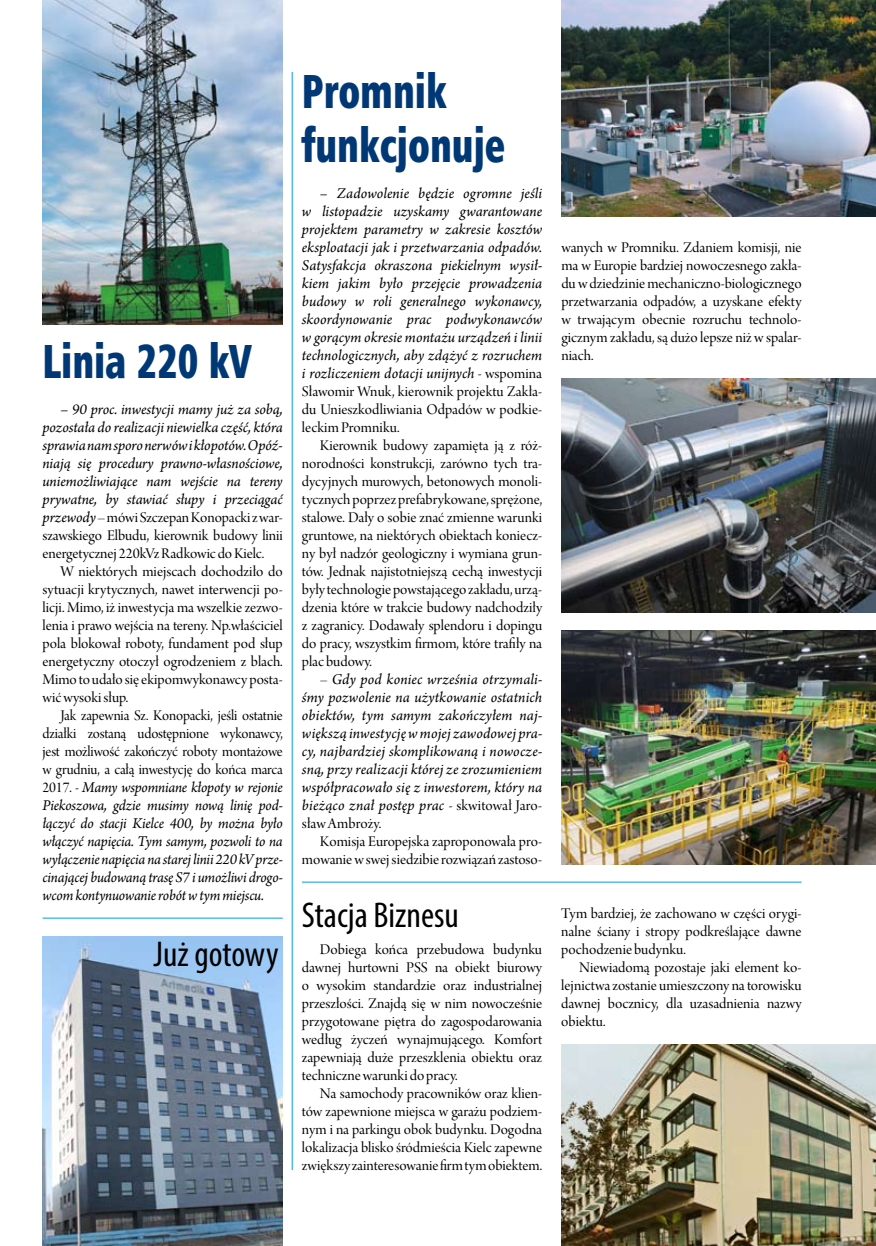
<style>
.page{position:relative;width:876px;height:1246px;background:#fff}
.page>*{position:absolute;margin:0;border:0;box-sizing:border-box;transform-origin:0 0}
.t1{font:48px/54px "Humnst 777 X Blk Cn EU";color:#003876;scale:.8 1}
.t2{font:condensed 36px "Myriad Pro";color:#000}
.t3{font:15.75px/18px "Arno Pro Display";color:#000;text-align:justify}
.t4{font:italic 15.75px/18px "Arno Pro";letter-spacing:-.005em;color:#000;text-align:justify}
.s1{font-family:"Arno Pro";font-style:italic}
.s2{font-family:"Arno Pro Display";font-style:normal}
</style>
<div class="page">
<img style="left:561px;top:1044px;width:315px;height:202px">
<hr style="left:302px;top:882px;width:499px;height:1px;background:#009ee3">
<hr style="left:292px;top:72px;width:1px;height:1098px;background:#009ee3">
<img style="left:43px;top:0;width:240px;height:324px">
<img style="left:561px;top:0;width:315px;height:216px">
<img style="left:561px;top:630px;width:315px;height:234px">
<img style="left:561px;top:378px;width:315px;height:234px">
<img style="left:43px;top:936px;width:240px;height:310px">
<hr style="left:43px;top:918px;width:240px;height:1px;background:#009ee3">
<h1 class="t1" style="left:43px;top:334px;width:263px">Linia 220 kV</h1>
<p class="t4" style="left:43px;top:401px;width:242px;text-indent:18px">– 90 proc. inwestycji mamy już za sobą, pozostała do realizacji niewielka część, która sprawia nam sporo nerwów ikłopotów. Opóź&shy;niają się procedury prawno-własnościowe, uniemożliwiające nam wejście na tereny prywatne, by stawiać słupy i przeciągać</p>
<p class="t3" style="left:43px;top:509px;width:242px"><span class="s1">przewody</span> – mówi Szczepan Konopacki zwar&shy;szawskiego Elbudu, kierownik budowy linii energetycznej 220kVz Radkowic do Kielc.</p>
<p class="t3" style="left:43px;top:563px;width:242px;text-indent:18px">W niektórych miejscach dochodziło do sytuacji krytycznych, nawet interwencji po&shy;licji. Mimo, iż inwestycja ma wszelkie zezwo&shy;lenia i prawo wejścia na tereny. Np.właściciel pola blokował roboty, fundament pod słup energetyczny otoczył ogrodzeniem z blach.<br>Mimo to udało się ekipomwykonawcy posta&shy;wić wysoki słup.</p>
<p class="t3" style="left:43px;top:707px;width:242px;text-indent:18px">Jak zapewnia Sz. Konopacki, jeśli ostatnie działki zostaną udostępnione wykonawcy, jest możliwość zakończyć roboty montażowe w grudniu, a całą inwestycję do końca marca</p>
<p class="t4" style="left:43px;top:779px;width:242px"><span class="s2">2017. -</span> Mamy wspomniane kłopoty w rejonie Piekoszowa, gdzie musimy nową linię pod&shy;łączyć do stacji Kielce 400, by można było włączyć napięcia. Tym samym, pozwoli to na wyłączenie napięcia na starej linii 220 kV prze&shy;cinającej budowaną trasę S7 i umożliwi drogo&shy;wcom kontynuowanie robót wtym miejscu.</p>
<h2 class="t2" style="left:153px;top:932px;width:127px">Już gotowy</h2>
<h1 class="t1" style="left:302px;top:64px;width:256px">Promnik funkcjonuje</h1>
<p class="t4" style="left:302px;top:185px;width:242px;text-indent:18px">– Zadowolenie będzie ogromne jeśli w listopadzie uzyskamy gwarantowane projektem parametry w zakresie kosztów eksploatacji jak i przetwarzania odpadów.<br>Satysfakcja okraszona piekielnym wysił&shy;kiem jakim było przejęcie prowadzenia budowy w roli generalnego wykonawcy, skoordynowanie prac podwykonawców w gorącym okresie montażu urządzeń i linii technologicznych, aby zdążyć z rozruchem i rozliczeniem dotacji unijnych <span class="s2">- wspomina</span></p>
<p class="t3" style="left:302px;top:383px;width:242px">Sławomir Wnuk, kierownik projektu Zakła&shy;du Unieszkodliwiania Odpadów w podkie&shy;leckim Promniku.</p>
<p class="t3" style="left:302px;top:437px;width:242px;text-indent:18px">Kierownik budowy zapamięta ją z róż&shy;norodności konstrukcji, zarówno tych tra&shy;dycyjnych murowych, betonowych monoli&shy;tycznych poprzez prefabrykowane, sprężone, stalowe. Dały o sobie znać zmienne warunki gruntowe, na niektórych obiektach koniecz&shy;ny był nadzór geologiczny i wymiana grun&shy;tów. Jednak najistotniejszą cechą inwestycji były technologie powstającego zakładu, urzą&shy;dzenia które w trakcie budowy nadchodziły z zagranicy. Dodawały splendoru i dopingu do pracy, wszystkim firmom, które trafiły na plac budowy.</p>
<p class="t4" style="left:302px;top:671px;width:242px;text-indent:18px"><span class="s2">–</span> Gdy pod koniec września otrzymali&shy;śmy pozwolenie na użytkowanie ostatnich obiektów, tym samym zakończyłem naj&shy;większą inwestycję wmojej zawodowej pra&shy;cy, najbardziej skomplikowaną i nowocze&shy;sną, przy realizacji której ze zrozumieniem współpracowało się z inwestorem, który na bieżąco znał postęp prac <span class="s2">- skwitował Jaro-</span></p>
<p class="t3" style="left:302px;top:815px;width:81px">sław Ambroży.</p>
<p class="t3" style="left:320px;top:833px;width:224px">Komisja Europejska zaproponowała pro-</p>
<p class="t3" style="left:302px;top:851px;width:242px">mowanie wswej siedzibie rozwiązań zastoso-</p>
<h2 class="t2" style="left:302px;top:893px;width:158px">Stacja Biznesu</h2>
<p class="t3" style="left:302px;top:941px;width:242px;text-indent:18px">Dobiega końca przebudowa budynku dawnej hurtowni PSS na obiekt biurowy o wysokim standardzie oraz industrialnej przeszłości. Znajdą się w nim nowocześnie przygotowane piętra do zagospodarowania według życzeń wynajmującego. Komfort zapewniają duże przeszklenia obiektu oraz techniczne warunki do pracy.</p>
<p class="t3" style="left:302px;top:1085px;width:242px;text-indent:18px">Na samochody pracowników oraz klien&shy;tów zapewnione miejsca w garażu podziem&shy;nym i na parkingu obok budynku. Dogodna lokalizacja blisko śródmieścia Kielc zapewne zwiększy zainteresowanie firm tym obiektem.</p>
<p class="t3" style="left:561px;top:239px;width:242px">wanych w Promniku. Zdaniem komisji, nie ma w Europie bardziej nowoczesnego zakła&shy;du wdziedzinie mechaniczno-biologicznego przetwarzania odpadów, a uzyskane efekty w trwającym obecnie rozruchu technolo&shy;gicznym zakładu, są dużo lepsze niż w spalar&shy;niach.</p>
<p class="t3" style="left:561px;top:905px;width:242px">Tym bardziej, że zachowano w części orygi&shy;nalne ściany i stropy podkreślające dawne pochodzenie budynku.</p>
<p class="t3" style="left:561px;top:959px;width:242px;text-indent:18px">Niewiadomą pozostaje jaki element ko&shy;lejnictwa zostanie umieszczony na torowisku dawnej bocznicy, dla uzasadnienia nazwy obiektu.</p>
</div>
